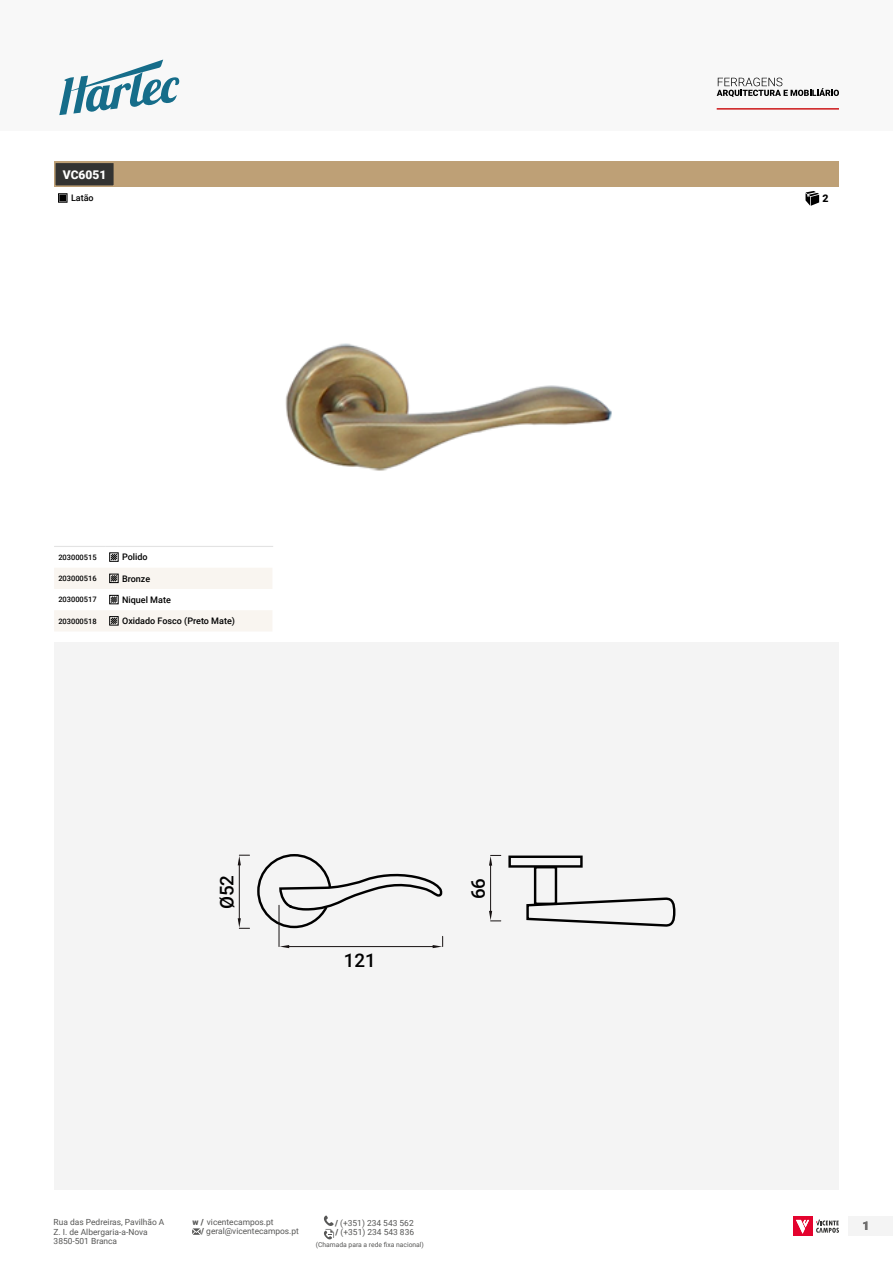
<style>
.page{position:relative;width:893px;height:1263px;background:#fff}
.page>*{position:absolute;margin:0;border:0;box-sizing:border-box;transform-origin:0 0}
.t1{font:500 18.75px "Roboto";color:#000}
.t2{font:900 12px "Roboto";color:#fff}
.t3{font:900 12px "Roboto";color:#575756}
.t4{font:900 10.5px "Roboto";color:#000}
.t5{font:500 9px "Roboto";color:#000}
.t6{font:8.4px/9.6px "Roboto";color:#575756}
.t7{font:500 7.5px "Roboto";color:#000}
.t8{font:6.75px "Roboto";color:#575756}
.s1{font-weight:900}
</style>
<div class="page">
<div style="left:0;top:0;width:893px;height:131px;background:#f8f8f8"></div>
<svg style="left:59px;top:60px;width:120px;height:55px"></svg>
<div style="left:849px;top:1216px;width:44px;height:20px;background:#f4f4f4"></div>
<svg style="left:717px;top:78px;width:122px;height:19px"></svg>
<hr style="left:717px;top:108px;width:122px;height:2px;background:#cd1719">
<div style="left:793px;top:1216px;width:19px;height:20px;background:#e4032e"></div>
<svg style="left:796px;top:1220px;width:13px;height:14px"></svg>
<svg style="left:816px;top:1219px;width:23px;height:14px"></svg>
<svg style="left:192px;top:1228px;width:9px;height:7px"></svg>
<svg style="left:324px;top:1215px;width:10px;height:24px"></svg>
<img style="left:285px;top:343px;width:327px;height:128px">
<div style="left:54px;top:642px;width:785px;height:548px;background:#f4f4f4"></div>
<svg style="left:257px;top:854px;width:186px;height:75px"></svg>
<hr style="left:279px;top:905px;width:1px;height:41px;background:#171212">
<hr style="left:286px;top:946px;width:150px;height:1px;background:#171212">
<svg style="left:280px;top:945px;width:9px;height:3px"></svg>
<svg style="left:433px;top:936px;width:10px;height:12px"></svg>
<hr style="left:239px;top:863px;width:1px;height:58px;background:#171212">
<svg style="left:238px;top:855px;width:12px;height:10px"></svg>
<svg style="left:238px;top:918px;width:12px;height:11px"></svg>
<div style="left:508px;top:855px;width:75px;height:13px;border:2px solid #000"></div>
<div style="left:534px;top:866px;width:23px;height:39px;border:2px solid #000"></div>
<svg style="left:526px;top:896px;width:149px;height:30px"></svg>
<hr style="left:490px;top:863px;width:1px;height:51px;background:#171212">
<svg style="left:489px;top:855px;width:12px;height:11px"></svg>
<svg style="left:489px;top:911px;width:12px;height:10px"></svg>
<div style="left:54px;top:162px;width:785px;height:25px;background:#bea076"></div>
<div style="left:54px;top:162px;width:61px;height:25px;background:#333332;border:2px solid #bea076"></div>
<svg style="left:805px;top:191px;width:14px;height:15px"></svg>
<div style="left:58px;top:193px;width:9px;height:10px;border:1px solid #000"></div>
<svg style="left:60px;top:195px;width:6px;height:6px"></svg>
<svg style="left:54px;top:546px;width:219px;height:85px"></svg>
<h2 class="t2" style="left:63px;top:166px;width:45px">VC6051</h2>
<p class="t5" style="left:71px;top:192px;width:24px">Latão</p>
<p class="t4" style="left:823px;top:191px;width:8px">2</p>
<p class="t7" style="left:58px;top:552px;width:40px">203000515</p>
<p class="t5" style="left:122px;top:551px;width:27px">Polido</p>
<p class="t7" style="left:58px;top:573px;width:40px">203000516</p>
<p class="t5" style="left:122px;top:572px;width:30px">Bronze</p>
<p class="t7" style="left:58px;top:594px;width:40px">203000517</p>
<p class="t5" style="left:122px;top:593px;width:50px">Niquel Mate</p>
<p class="t7" style="left:58px;top:616px;width:40px">203000518</p>
<p class="t5" style="left:122px;top:615px;width:114px">Oxidado Fosco (Preto Mate)</p>
<h1 class="t1" style="left:214px;top:909px;width:36px;rotate:-90deg">Ø52</h1>
<h1 class="t1" style="left:465px;top:899px;width:23px;rotate:-90deg">66</h1>
<h1 class="t1" style="left:344px;top:947px;width:33px">121</h1>
<p class="t6" style="left:54px;top:1217px;width:112px">Rua das Pedreiras, Pavilhão A</p>
<p class="t6" style="left:335px;top:1217px;width:80px"><span class="s1">/</span> (+351) 234 543 562</p>
<p class="t6" style="left:54px;top:1226px;width:96px">Z. I. de Albergaria-a-Nova<br>3850-501 Branca</p>
<p class="t6" style="left:201px;top:1217px;width:99px;line-height:9.1px;text-indent:-9px"><span class="s1">w /</span> vicentecampos.pt<br><span class="s1">/</span> geral@vicentecampos.pt</p>
<p class="t6" style="left:336px;top:1227px;width:80px"><span class="s1">/</span> (+351) 234 543 836</p>
<p class="t8" style="left:316px;top:1240px;width:110px">(Chamada para a rede fixa nacional)</p>
<h2 class="t3" style="left:862px;top:1217px;width:8px">1</h2>
</div>
